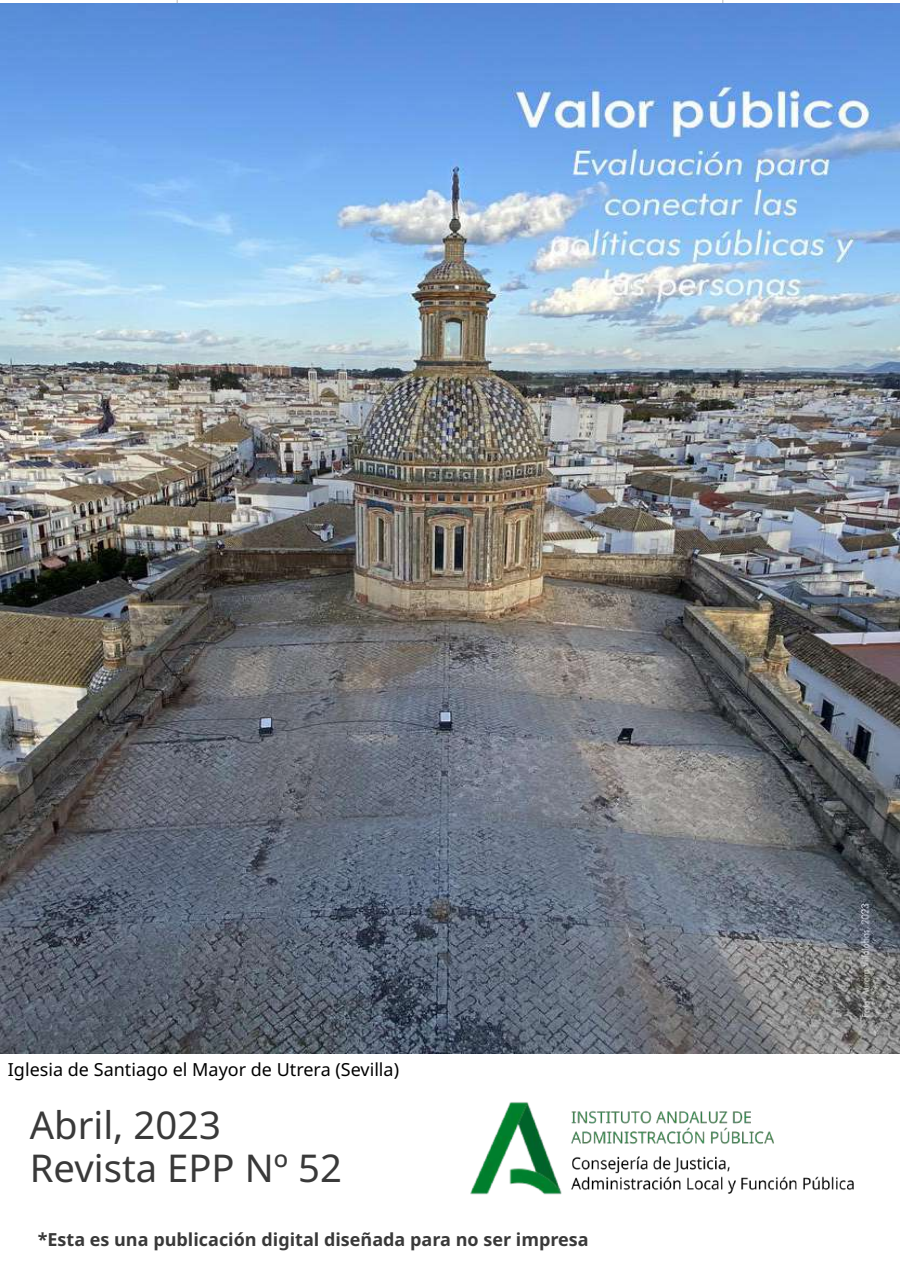
<style>
.page{position:relative;width:900px;height:1283px;background:#fff}
.page>*{position:absolute;margin:0;border:0;box-sizing:border-box;transform-origin:0 0}
.t1{font:38.25px/42.8px "Noto Sans";color:#393939}
.t2{font:700 18px "Noto Sans";color:#393939}
.t3{font:18px "Noto Sans";color:#000}
</style>
<div class="page">
<img style="left:470px;top:1102px;width:384px;height:93px">
<img style="left:0;top:3px;width:900px;height:1050px">
<p class="t3" style="left:8px;top:1056px;width:393px">Iglesia de Santiago el Mayor de Utrera (Sevilla)</p>
<h1 class="t1" style="left:30px;top:1102px;width:314px">Abril, 2023<br>Revista EPP Nº 52</h1>
<p class="t2" style="left:38px;top:1226px;width:553px">*Esta es una publicación digital diseñada para no ser impresa</p>
</div>
